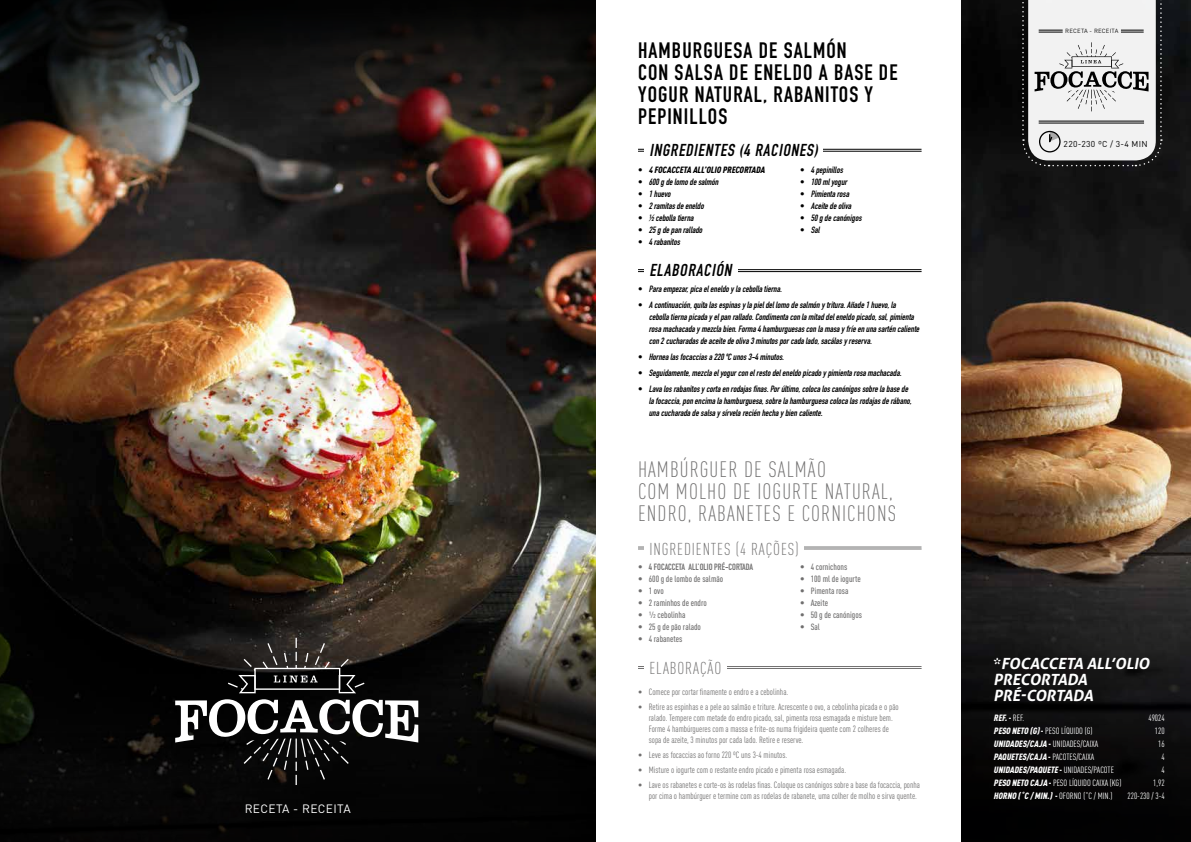
<style>
.page{position:relative;width:1191px;height:842px;background:#fff}
.page>*{position:absolute;margin:0;border:0;box-sizing:border-box;transform-origin:0 0}
.t1{font:700 22px/22px "DIN Condensed";letter-spacing:.05em;color:#000}
.t2{font:300 22px/22px "DIN Cond";letter-spacing:.05em;color:#706f6f}
.t3{font:italic 700 17px "DIN Condensed";color:#000}
.t4{font:300 17px "DIN Cond";letter-spacing:.05em;color:#706f6f}
.t5{font:italic 700 15.4px/16px "Aller";color:#fff}
.t6{font:12px "DIN";letter-spacing:.03em;color:#fff}
.t7{font:italic 700 9px/12px "DIN Condensed";color:#000}
.t8{font:9px/11px "DIN Cond";color:#706f6f}
.t9{font:500 9px "DIN Cond";color:#706f6f}
.t10{font:9px "DIN Cond";color:#fff}
.t11{font:italic 900 9px "DIN Cond";color:#fff}
.t12{font:700 9px "DIN Condensed";color:#706f6f}
.t13{font:italic 900 9px "DIN Cond";color:#000}
.t14{font:8.5px "DIN";letter-spacing:.03em;color:#000}
.t15{font:6px "DIN";letter-spacing:.03em;color:#000}
.s1{font-family:"DIN Condensed";font-weight:700;font-style:normal}
.s2{font-style:normal}
.s3{font-family:"DIN Condensed";font-weight:700}
.s4{font-weight:400;font-style:normal}
.s5{font-weight:900;font-style:italic}
.s6{font-weight:900}
</style>
<div class="page">
<img style="left:961px;top:0;width:230px;height:490px">
<img style="left:0;top:170px;width:595px;height:391px">
<svg style="left:0;top:561px;width:595px;height:170px;background:#24211b"></svg>
<img style="left:0;top:0;width:595px;height:170px">
<hr style="left:638px;top:269px;width:283px;height:1px;background:#000">
<hr style="left:638px;top:271px;width:283px;height:1px;background:#000">
<div style="left:644px;top:259px;width:94px;height:22px;background:#fff"></div>
<hr style="left:638px;top:666px;width:283px;height:1px;background:#706f6f">
<hr style="left:638px;top:668px;width:283px;height:1px;background:#706f6f">
<div style="left:644px;top:656px;width:82px;height:22px;background:#fff"></div>
<div style="left:0;top:731px;width:595px;height:111px;background:#040404"></div>
<svg style="left:961px;top:490px;width:230px;height:352px;background:#251f1a"></svg>
<svg style="left:1021px;top:0;width:141px;height:167px"></svg>
<hr style="left:638px;top:149px;width:283px;height:1px;background:#000">
<hr style="left:638px;top:151px;width:283px;height:1px;background:#000">
<div style="left:644px;top:139px;width:178px;height:22px;background:#fff"></div>
<hr style="left:638px;top:547px;width:283px;height:1px;background:#706f6f">
<hr style="left:638px;top:549px;width:283px;height:1px;background:#706f6f">
<div style="left:644px;top:537px;width:160px;height:22px;background:#fff"></div>
<svg style="left:175px;top:638px;width:243px;height:147px"></svg>
<h3 class="t6" style="left:245px;top:802px;width:108px">RECETA - RECEITA</h3>
<h1 class="t1" style="left:638px;top:39px;width:261px">HAMBURGUESA DE SALMÓN<br>CON SALSA DE ENELDO A BASE DE<br>YOGUR NATURAL, RABANITOS Y<br>PEPINILLOS</h1>
<h2 class="t3" style="left:649px;top:139px;width:174px">INGREDIENTES (4 RACIONES)</h2>
<p class="t13" style="left:638px;top:164px;width:130px"><span class="s1">•</span> 4FOCACCETA ALL’OLIO PRECORTADA</p>
<p class="t7" style="left:638px;top:176px;width:84px"><span class="s2">•</span> 600gdelomodesalmón</p>
<p class="t7" style="left:638px;top:188px;width:36px"><span class="s2">•</span> 1huevo</p>
<p class="t7" style="left:638px;top:200px;width:70px"><span class="s2">•</span> 2ramitasdeeneldo</p>
<p class="t7" style="left:638px;top:212px;width:59px"><span class="s2">•</span> ½ cebollatierna</p>
<p class="t7" style="left:638px;top:224px;width:68px"><span class="s2">•</span> 25gdepanrallado</p>
<p class="t7" style="left:638px;top:236px;width:46px"><span class="s2">•</span> 4rabanitos</p>
<h2 class="t3" style="left:649px;top:259px;width:87px">ELABORACIÓN</h2>
<p class="t7" style="left:800px;top:163px;width:47px"><span class="s2">•</span> 4pepinillos</p>
<p class="t7" style="left:800px;top:175px;width:51px"><span class="s2">•</span> 100mlyogur</p>
<p class="t7" style="left:800px;top:187px;width:53px"><span class="s2">•</span> Pimientarosa</p>
<p class="t7" style="left:800px;top:199px;width:55px"><span class="s2">•</span> Aceitedeoliva</p>
<p class="t7" style="left:800px;top:211px;width:65px"><span class="s2">•</span> 50gdecanónigos</p>
<p class="t7" style="left:800px;top:223px;width:23px"><span class="s2">•</span> Sal</p>
<p class="t7" style="left:638px;top:283px;width:148px"><span class="s2">•</span> Paraempezar,picaeleneldoylacebollatierna.</p>
<p class="t7" style="left:649px;top:299px;width:274px;text-indent:-11px"><span class="s2">•</span> Acontinuación,quitalasespinasylapieldellomodesalmónytritura.Añade1huevo,la cebollatiernapicadayelpanrallado.Condimentaconlamitaddeleneldopicado,sal,pimienta rosamachacadaymezclabien.Forma4hamburguesasconlamasayfríeenunasarténcaliente con2cucharadasdeaceitedeoliva3minutosporcadalado,sacálasyreserva.</p>
<p class="t7" style="left:638px;top:351px;width:150px"><span class="s2">•</span> Hornealasfocacciasa220ºCunos3-4minutos.</p>
<p class="t7" style="left:638px;top:367px;width:267px"><span class="s2">•</span> Seguidamente,mezclaelyogurconelrestodeleneldopicadoypimientarosamachacada.</p>
<p class="t7" style="left:649px;top:383px;width:266px;text-indent:-11px"><span class="s2">•</span> Lavalosrabanitosycortaenrodajasfinas. Porúltimo,colocaloscanónigossobrelabasede lafocaccia,ponencimalahamburguesa,sobrelahamburguesacolocalasrodajasderábano, unacucharadadesalsaysírvelareciénhechaybiencaliente.</p>
<h1 class="t2" style="left:638px;top:458px;width:259px">HAMBÚRGUER DE SALMÃO<br>COM MOLHO DE IOGURTE NATURAL,<br>ENDRO, RABANETES E CORNICHONS</h1>
<h2 class="t4" style="left:649px;top:539px;width:151px">INGREDIENTES (4 RAÇÕES)</h2>
<p class="t12" style="left:638px;top:560px;width:117px">• 4 FOCACCETA ALL’OLIO PRÉ-CORTADA</p>
<p class="t9" style="left:638px;top:573px;width:87px"><span class="s3">•</span> 600 g de lombo de salmão</p>
<p class="t9" style="left:638px;top:585px;width:27px"><span class="s3">•</span> 1 ovo</p>
<p class="t9" style="left:638px;top:597px;width:70px"><span class="s3">•</span> 2 raminhos de endro</p>
<p class="t9" style="left:638px;top:609px;width:49px"><span class="s3">•</span> ½ cebolinha</p>
<p class="t9" style="left:638px;top:621px;width:64px"><span class="s3">•</span> 25 g de pão ralado</p>
<p class="t9" style="left:638px;top:633px;width:46px"><span class="s3">•</span> 4 rabanetes</p>
<h2 class="t4" style="left:649px;top:658px;width:73px">ELABORAÇÃO</h2>
<p class="t9" style="left:800px;top:561px;width:49px"><span class="s3">•</span> 4 cornichons</p>
<p class="t9" style="left:800px;top:573px;width:62px"><span class="s3">•</span> 100 ml de iogurte</p>
<p class="t9" style="left:800px;top:585px;width:50px"><span class="s3">•</span> Pimenta rosa</p>
<p class="t9" style="left:800px;top:597px;width:30px"><span class="s3">•</span> Azeite</p>
<p class="t9" style="left:800px;top:609px;width:63px"><span class="s3">•</span> 50 g de canónigos</p>
<p class="t9" style="left:800px;top:621px;width:21px"><span class="s3">•</span> Sal</p>
<p class="t8" style="left:638px;top:686px;width:152px">• Comece por cortar finamente o endro e a cebolinha.</p>
<p class="t8" style="left:649px;top:701px;width:251px;text-indent:-11px">• Retire as espinhas e a pele ao salmão e triture. Acrescente o ovo, a cebolinha picada e o pão ralado. Tempere com metade do endro picado, sal, pimenta rosa esmagada e misture bem.<br>Forme 4 hambúrgueres com a massa e frite-os numa frigideira quente com 2 colheres de sopa de azeite, 3 minutos por cada lado. Retire e reserve.</p>
<p class="t8" style="left:638px;top:749px;width:151px">• Leve as focaccias ao forno 220 ºC uns 3-4 minutos.</p>
<p class="t8" style="left:638px;top:764px;width:210px">• Misture o iogurte com o restante endro picado e pimenta rosa esmagada.</p>
<p class="t8" style="left:649px;top:779px;width:273px;text-indent:-11px">• Lave os rabanetes e corte-os às rodelas finas. Coloque os canónigos sobre a base da focaccia, ponha por cima o hambúrguer e termine com as rodelas de rabanete, uma colher de molho e sirva quente.</p>
<p class="t15" style="left:1065px;top:27px;width:55px">RECETA - RECEITA</p>
<p class="t14" style="left:1063px;top:138px;width:85px">220-230 ºC / 3-4 MIN</p>
<h3 class="t5" style="left:993px;top:655px;width:160px"><span class="s2">*</span> FOCACCETA ALL’OLIO<br>PRECORTADA<br>PRÉ-CORTADA</h3>
<p class="t11" style="left:993px;top:712px;width:32px">REF.<span class="s2">-</span> <span class="s4">R E F.</span></p>
<p class="t10" style="left:1148px;top:712px;width:18px">49024</p>
<p class="t10" style="left:993px;top:725px;width:100px"><span class="s5">PESO NETO (G)</span><span class="s6">-</span> PESO LÍQUIDO (G)</p>
<p class="t10" style="left:1155px;top:725px;width:11px">120</p>
<p class="t10" style="left:993px;top:738px;width:106px"><span class="s5">UNIDADES/CAJA</span> <span class="s6">-</span> UNIDADES/CAIXA</p>
<p class="t10" style="left:1158px;top:738px;width:8px">16</p>
<p class="t11" style="left:993px;top:751px;width:102px">PAQUETES/CAJA <span class="s2">-</span> <span class="s4">PACOTES/CAIXA</span></p>
<p class="t10" style="left:1161px;top:751px;width:5px">4</p>
<p class="t11" style="left:993px;top:764px;width:122px">UNIDADES/PAQUETE<span class="s2">-</span> <span class="s4">U N I D A D E S / P A C O T E</span></p>
<p class="t10" style="left:1161px;top:764px;width:5px">4</p>
<p class="t10" style="left:993px;top:777px;width:129px"><span class="s5">PESO NETO CAJA</span> <span class="s6">-</span> PESO LÍQUIDO CAIXA (KG)</p>
<p class="t10" style="left:1153px;top:777px;width:13px">1,92</p>
<p class="t10" style="left:993px;top:790px;width:120px"><span class="s5">HORNO (˚C /MIN.)</span> <span class="s6">-</span> OFORNO (˚C / MIN.)</p>
<p class="t10" style="left:1127px;top:790px;width:39px">220-230 / 3-4</p>
</div>
